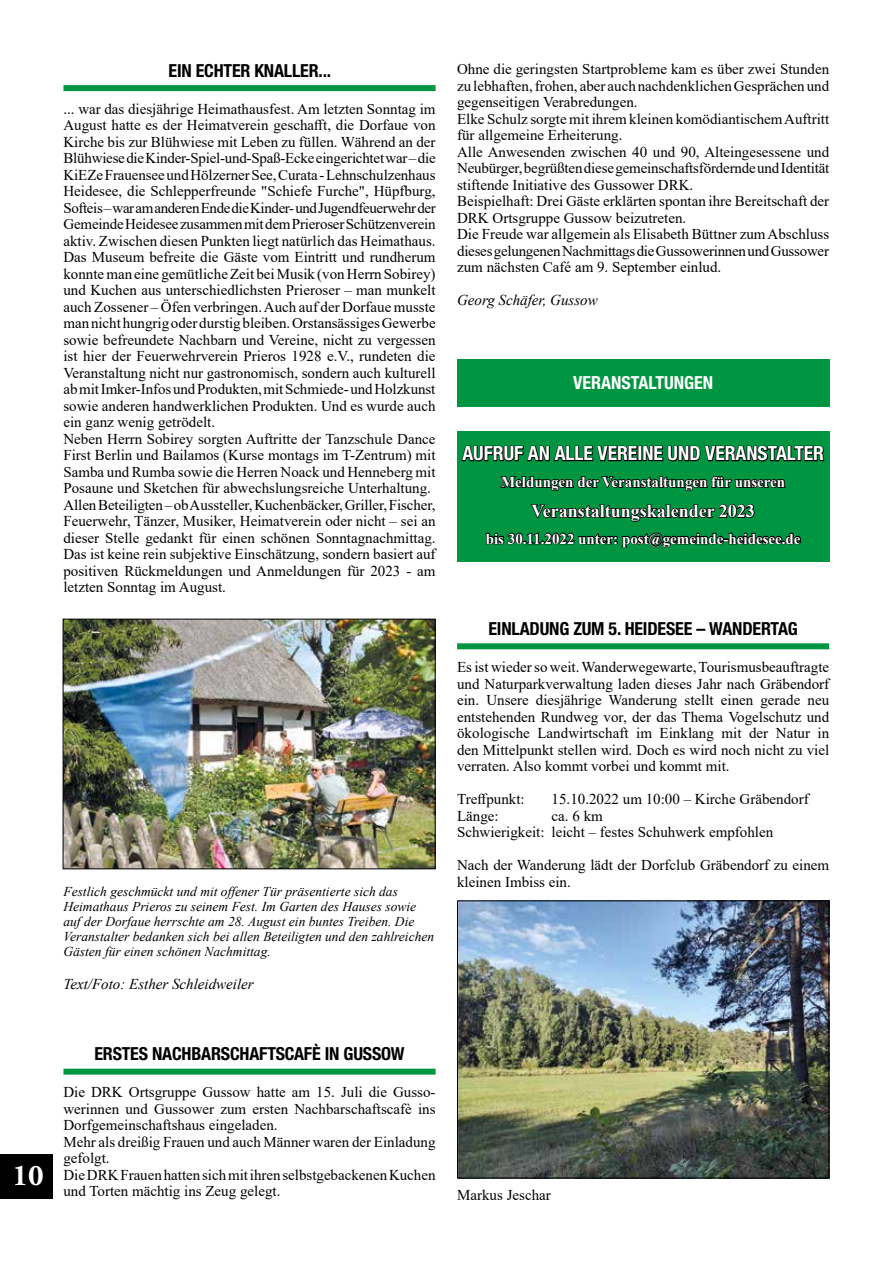
<style>
.page{position:relative;width:893px;height:1263px;background:#fff}
.page>*{position:absolute;margin:0;border:0;box-sizing:border-box;transform-origin:0 0}
.t1{font:700 30px "Adobe Garamond Pro";color:#fff}
.t2{font:700 condensed 19.5px "Helvetica Neue LT Std";color:#fff}
.t3{font:700 condensed 18px "Helvetica Neue LT Std";letter-spacing:-.01em;color:#000}
.t4{font:700 18px "Times New Roman";color:#fff}
.t5{font:700 condensed 18px "Helvetica Neue LT Std";color:#fff}
.t6{font:15px/16.5px "Times New Roman";color:#000}
.t7{font:700 15px "Times New Roman";color:#fff}
.t8{font:italic 15px "Times New Roman";color:#000}
.t9{font:italic 13.5px/15px "Times New Roman";color:#000}
</style>
<div class="page">
<div style="left:0;top:1154px;width:52px;height:45px;background:#000"></div>
<img style="left:65px;top:621px;width:369px;height:246px">
<div style="left:63px;top:619px;width:373px;height:250px;border:1px solid #000"></div>
<div style="left:63px;top:85px;width:373px;height:6px;background:#009641"></div>
<div style="left:63px;top:1069px;width:373px;height:6px;background:#009641"></div>
<svg style="left:460px;top:359px;width:365px;height:203px;background:#1e8f4f"></svg>
<div style="left:457px;top:643px;width:372px;height:6px;background:#009641"></div>
<img style="left:459px;top:902px;width:368px;height:274px">
<div style="left:457px;top:900px;width:372px;height:278px;border:1px solid #000"></div>
<p class="t3" style="left:169px;top:59px;width:164px">EIN ECHTER KNALLER...</p>
<p class="t6" style="left:63px;top:100px;width:374px">... war das diesjährige Heimathausfest. Am letzten Sonntag im August hatte es der Heimatverein geschafft, die Dorfaue von Kirche bis zur Blühwiese mit Leben zu füllen. Während an der Blühwiese die Kinder-Spiel-und-Spaß-Ecke eingerichtet war – die KiEZe Frauensee und Hölzerner See, Curata - Lehnschulzenhaus Heidesee, die Schlepperfreunde "Schiefe Furche", Hüpfburg, Softeis – war am anderen Ende die Kinder- und Jugendfeuerwehr der Gemeinde Heidesee zusammen mit dem Prieroser Schützenverein aktiv. Zwischen diesen Punkten liegt natürlich das Heimathaus.<br>Das Museum befreite die Gäste vom Eintritt und rundherum konnte man eine gemütliche Zeit bei Musik (von Herrn Sobirey) und Kuchen aus unterschiedlichsten Prieroser – man munkelt auch Zossener – Öfen verbringen. Auch auf der Dorfaue musste man nicht hungrig oder durstig bleiben. Orstansässiges Gewerbe sowie befreundete Nachbarn und Vereine, nicht zu vergessen ist hier der Feuerwehrverein Prieros 1928 e.V., rundeten die Veranstaltung nicht nur gastronomisch, sondern auch kulturell ab mit Imker-Infos und Produkten, mit Schmiede- und Holzkunst sowie anderen handwerklichen Produkten. Und es wurde auch ein ganz wenig getrödelt.<br>Neben Herrn Sobirey sorgten Auftritte der Tanzschule Dance First Berlin und Bailamos (Kurse montags im T-Zentrum) mit Samba und Rumba sowie die Herren Noack und Henneberg mit Posaune und Sketchen für abwechslungsreiche Unterhaltung.<br>Allen Beteiligten – ob Aussteller, Kuchenbäcker, Griller, Fischer, Feuerwehr, Tänzer, Musiker, Heimatverein oder nicht – sei an dieser Stelle gedankt für einen schönen Sonntagnachmittag.<br>Das ist keine rein subjektive Einschätzung, sondern basiert auf positiven Rückmeldungen und Anmeldungen für 2023 - am letzten Sonntag im August.</p>
<p class="t9" style="left:63px;top:884px;width:372px">Festlich geschmückt und mit offener Tür präsentierte sich das Heimathaus Prieros zu seinem Fest. Im Garten des Hauses sowie auf der Dorfaue herrschte am 28. August ein buntes Treiben. Die Veranstalter bedanken sich bei allen Beteiligten und den zahlreichen Gästen für einen schönen Nachmittag.</p>
<p class="t8" style="left:63px;top:974px;width:192px">Text/Foto: Esther Schleidweiler</p>
<p class="t6" style="left:457px;top:60px;width:374px">Ohne die geringsten Startprobleme kam es über zwei Stunden zu lebhaften, frohen, aber auch nachdenklichen Gesprächen und gegenseitigen Verabredungen.<br>Elke Schulz sorgte mit ihrem kleinen komödiantischem Auftritt für allgemeine Erheiterung.<br>Alle Anwesenden zwischen 40 und 90, Alteingesessene und Neubürger, begrüßten diese gemeinschaftsfördernde und Identität stiftende Initiative des Gussower DRK.<br>Beispielhaft: Drei Gäste erklärten spontan ihre Bereitschaft der DRK Ortsgruppe Gussow beizutreten.<br>Die Freude war allgemein als Elisabeth Büttner zum Abschluss dieses gelungenen Nachmittags die Gussowerinnen und Gussower zum nächsten Café am 9. September einlud.</p>
<p class="t8" style="left:457px;top:290px;width:142px">Georg Schäfer, Gussow</p>
<p class="t5" style="left:573px;top:372px;width:142px">VERANSTALTUNGEN</p>
<h2 class="t2" style="left:462px;top:442px;width:363px">AUFRUF AN ALLE VEREINE UND VERANSTALTER</h2>
<p class="t7" style="left:501px;top:471px;width:286px">Meldungen der Veranstaltungen für unseren</p>
<p class="t4" style="left:531px;top:498px;width:225px">Veranstaltungskalender 2023</p>
<p class="t7" style="left:486px;top:528px;width:316px">bis 30.11.2022 unter: post@gemeinde-heidesee.de</p>
<p class="t3" style="left:488px;top:617px;width:311px">EINLADUNG ZUM 5. HEIDESEE – WANDERTAG</p>
<p class="t6" style="left:457px;top:658px;width:374px;text-align:justify">Es ist wieder so weit. Wanderwegewarte, Tourismusbeauftragte und Naturparkverwaltung laden dieses Jahr nach Gräbendorf ein. Unsere diesjährige Wanderung stellt einen gerade neu entstehenden Rundweg vor, der das Thema Vogelschutz und ökologische Landwirtschaft im Einklang mit der Natur in den Mittelpunkt stellen wird. Doch es wird noch nicht zu viel verraten. Also kommt vorbei und kommt mit.</p>
<p class="t6" style="left:457px;top:790px;width:69px">Treffpunkt:</p>
<p class="t6" style="left:552px;top:790px;width:259px">15.10.2022 um 10:00 – Kirche Gräbendorf</p>
<p class="t6" style="left:457px;top:807px;width:43px">Länge:</p>
<p class="t6" style="left:457px;top:807px;width:318px;text-indent:94px">ca. 6 km<br>Schwierigkeit: leicht – festes Schuhwerk empfohlen</p>
<p class="t6" style="left:457px;top:856px;width:374px">Nach der Wanderung lädt der Dorfclub Gräbendorf zu einem kleinen Imbiss ein.</p>
<h1 class="t1" style="left:13px;top:1158px;width:33px">10</h1>
<p class="t3" style="left:94px;top:1043px;width:312px">ERSTES NACHBARSCHAFTSCAFÈ IN GUSSOW</p>
<p class="t6" style="left:63px;top:1084px;width:374px">Die DRK Ortsgruppe Gussow hatte am 15. Juli die Gusso&shy;werinnen und Gussower zum ersten Nachbarschaftscafè ins Dorfgemeinschaftshaus eingeladen.<br>Mehr als dreißig Frauen und auch Männer waren der Einladung gefolgt.<br>Die DRK Frauen hatten sich mit ihren selbstgebackenen Kuchen und Torten mächtig ins Zeug gelegt.</p>
<p class="t6" style="left:457px;top:1186px;width:95px">Markus Jeschar</p>
</div>
